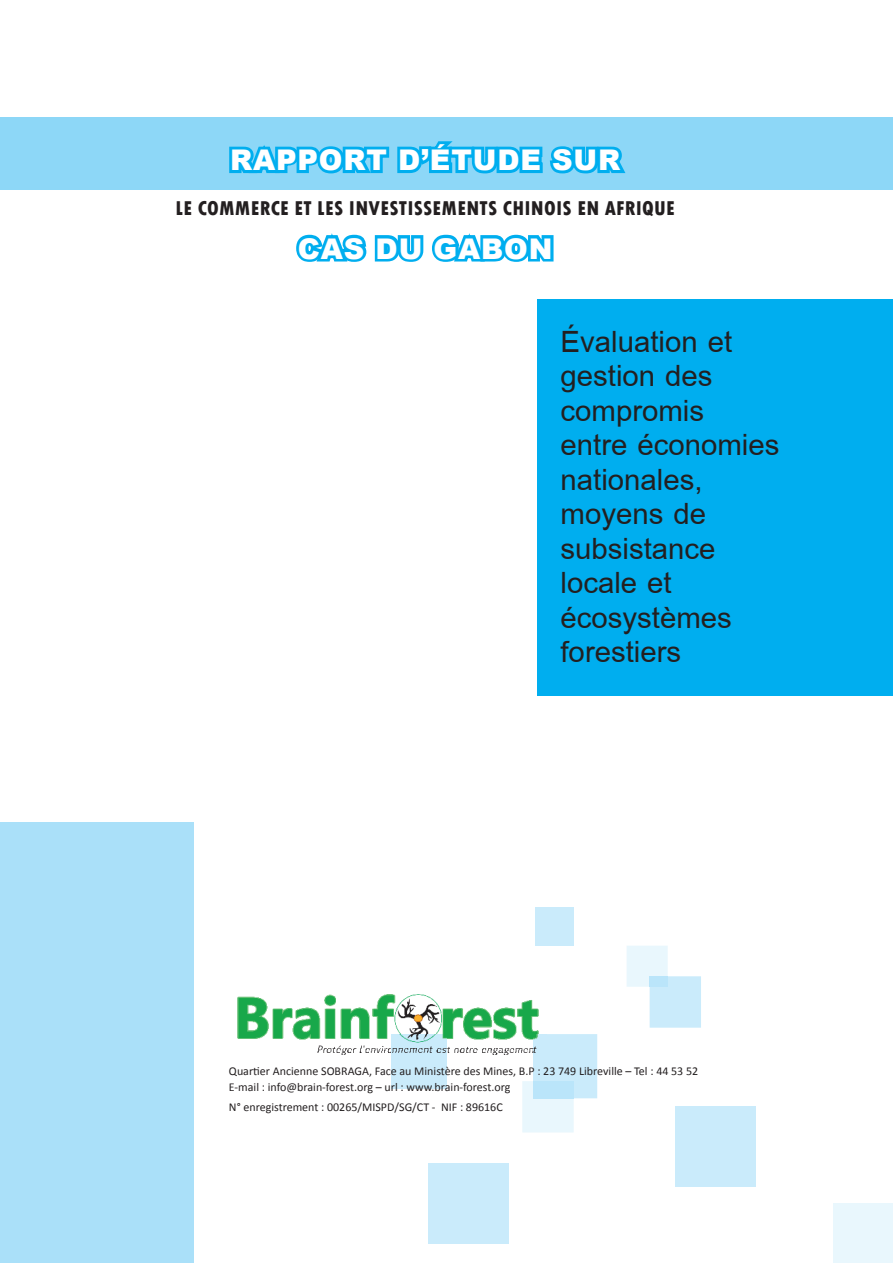
<style>
.page{position:relative;width:893px;height:1263px;background:#fff}
.page>*{position:absolute;margin:0;border:0;box-sizing:border-box;transform-origin:0 0}
.t1{font:45px/34.5px "Browallia UPC";color:#231f20}
.t2{font:900 28.5px "Arial";letter-spacing:.03em;color:#fff}
.t3{font:800 condensed 21px "Tw Cen";letter-spacing:.01em;color:#231f20}
.t4{font:12px/16.5px "Calibri";color:#231f20}
</style>
<div class="page">
<div style="left:537px;top:299px;width:356px;height:397px;background:#00aeef"></div>
<div style="left:0;top:118px;width:893px;height:72px;background:#8dd7f7"></div>
<svg style="left:229px;top:141px;width:397px;height:33px"></svg>
<div style="left:0;top:822px;width:194px;height:441px;background:#aae0f9"></div>
<svg style="left:296px;top:233px;width:258px;height:29px"></svg>
<div style="left:535px;top:907px;width:39px;height:39px;background:#caebfb"></div>
<div style="left:392px;top:1057px;width:55px;height:32px;background:#caebfb"></div>
<div style="left:675px;top:1107px;width:81px;height:80px;background:#caebfb"></div>
<svg style="left:627px;top:946px;width:74px;height:82px"></svg>
<div style="left:650px;top:976px;width:18px;height:11px;background:#bae5fa"></div>
<svg style="left:522px;top:1034px;width:75px;height:98px"></svg>
<div style="left:533px;top:1081px;width:41px;height:17px;background:#bae5fa"></div>
<div style="left:429px;top:1164px;width:80px;height:80px;background:#caebfb"></div>
<div style="left:834px;top:1204px;width:59px;height:59px;background:#e9f7fd"></div>
<img style="left:237px;top:994px;width:302px;height:63px">
<img style="left:533px;top:1034px;width:13px;height:23px">
<img style="left:392px;top:1034px;width:55px;height:23px">
<h2 class="t2" style="left:230px;top:139px;width:392px">RAPPORT D’ÉTUDE SUR</h2>
<h3 class="t3" style="left:176px;top:196px;width:501px">LE COMMERCE ET LES INVESTISSEMENTS CHINOIS EN AFRIQUE</h3>
<h2 class="t2" style="left:298px;top:228px;width:256px">CAS DU GABON</h2>
<h1 class="t1" style="left:560px;top:324px;width:220px">évaluation et gestion des compromis entre économies nationales, moyens de subsistance locale et écosystèmes forestiers</h1>
<p class="t4" style="left:229px;top:1062px;width:471px">Quartier Ancienne SOBRAGA, Face au Ministère des Mines, B.P : 23 749 Libreville – Tel : 44 53 52<br>E-mail : info@brain-forest.org – url : www.brain-forest.org</p>
<p class="t4" style="left:229px;top:1098px;width:275px">N° enregistrement : 00265/MISPD/SG/CT - NIF : 89616C</p>
</div>
